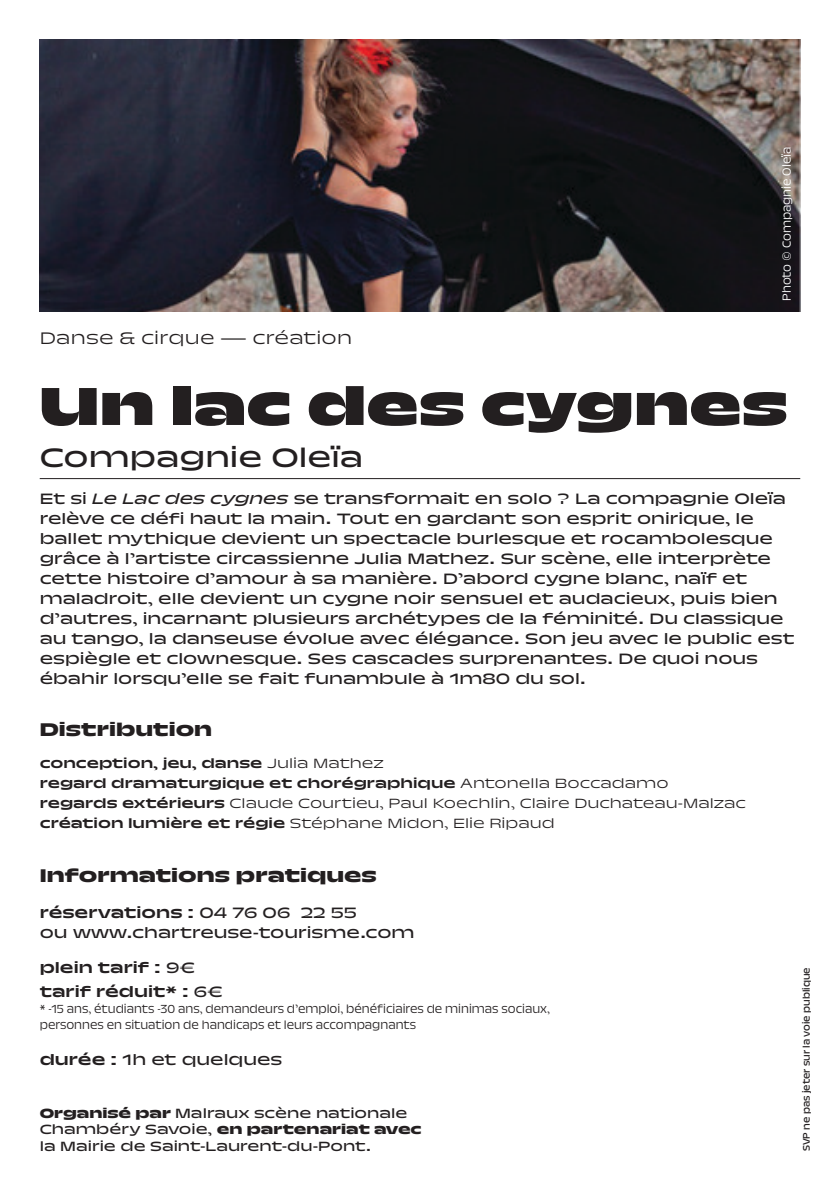
<style>
.page{position:relative;width:840px;height:1191px;background:#fff}
.page>*{position:absolute;margin:0;border:0;box-sizing:border-box;transform-origin:0 0}
.PROG_STYLE_SPECTACLE{font:64px "Trois Mille Black 25";letter-spacing:.015em;color:#231f20}
.prog_txt{font:32px "Trois Mille Regular 25";color:#231f20}
.prog_txt-2{font:22px "Trois Mille Bold 25";color:#231f20}
.PROG_STYLE_SPECTACLE-2{font:20px "Trois Mille Light 25";letter-spacing:.01em;color:#231f20}
.prog_txt-3{font:18px/20px "Trois Mille Regular 25";color:#231f20}
.prog_txt-4{font:18px/24px "Trois Mille Medium 25";color:#231f20}
.prog_txt-5{font:16px/20px "Trois Mille Light 25";color:#231f20}
.PROG_TARIFS{font:16px/16.8px "Trois Mille Regular 25";color:#231f20}
.prog_txt-6{font:14px/16px "Trois Mille Light 20";color:#231f20}
.prog_txt-7{font:14px "Trois Mille Light 20";color:#fff}
.t1{font:11.6px "Trois Mille Regular 20";color:#231f20}
.s1{font-family:"Trois Mille Regular Italic 25"}
.s2{font-family:"Trois Mille Medium 25"}
.s3{font-family:"Trois Mille Regular 25"}
.s4{font-family:"Trois Mille Bold 25"}
</style>
<div class="page">
<img style="left:40px;top:40px;width:759px;height:272px">
<hr style="left:40px;top:478px;width:759px;height:1px;background:#231f20">
<p class="prog_txt-7" style="left:779px;top:301px;width:156px;rotate:-90deg">Photo © Compagnie Oleïa</p>
<p class="PROG_STYLE_SPECTACLE-2" style="left:40px;top:328px;width:314px">Danse &amp; cirque — création</p>
<p class="PROG_STYLE_SPECTACLE" style="left:40px;top:374px;width:749px">Un lac des cygnes</p>
<p class="prog_txt" style="left:40px;top:441px;width:325px">Compagnie Oleïa</p>
<p class="prog_txt-3" style="left:40px;top:488px;width:756px">Et si <span class="s1">Le Lac des cygnes</span> se transformait en solo ? La compagnie Oleïa relève ce défi haut la main. Tout en gardant son esprit onirique, le ballet mythique devient un spectacle burlesque et rocambolesque grâce à l’artiste circassienne Julia Mathez. Sur scène, elle interprète cette histoire d’amour à sa manière. D’abord cygne blanc, naïf et maladroit, elle devient un cygne noir sensuel et audacieux, puis bien d’autres, incarnant plusieurs archétypes de la féminité. Du classique au tango, la danseuse évolue avec élégance. Son jeu avec le public est espiègle et clownesque. Ses cascades surprenantes. De quoi nous ébahir lorsqu’elle se fait funambule à 1m80 du sol.</p>
<p class="prog_txt-2" style="left:40px;top:719px;width:174px">Distribution</p>
<p class="prog_txt-5" style="left:40px;top:753px;width:707px"><span class="s2">conception, jeu, danse</span> Julia Mathez<br><span class="s2">regard dramaturgique et chorégraphique</span> Antonella Boccadamo <span class="s2">regards extérieurs</span> Claude Courtieu, Paul Koechlin, Claire Duchateau-Malzac <span class="s2">création lumière et régie</span> Stéphane Midon, Elie Ripaud</p>
<p class="prog_txt-2" style="left:40px;top:865px;width:338px">Informations pratiques</p>
<p class="prog_txt-3" style="left:40px;top:902px;width:376px"><span class="s2">réservations :</span> 04 76 06 22 55<br>ou www.chartreuse-tourisme.com</p>
<p class="prog_txt-4" style="left:40px;top:956px;width:184px">plein tarif : <span class="s3">9€ </span>tarif réduit* : <span class="s3">6€</span></p>
<p class="prog_txt-6" style="left:40px;top:1001px;width:511px">* -15 ans, étudiants -30 ans, demandeurs d’emploi, bénéficiaires de minimas sociaux, personnes en situation de handicaps et leurs accompagnants</p>
<p class="prog_txt-3" style="left:40px;top:1049px;width:244px"><span class="s2">durée :</span> 1h et quelques</p>
<p class="PROG_TARIFS" style="left:40px;top:1104px;width:383px"><span class="s4">Organisé par</span> Malraux scène nationale<br>Chambéry Savoie, <span class="s4">en partenariat avec </span>la Mairie de Saint-Laurent-du-Pont.</p>
<p class="t1" style="left:800px;top:1151px;width:186px;rotate:-90deg">SVP ne pas jeter sur la voie publique</p>
</div>
